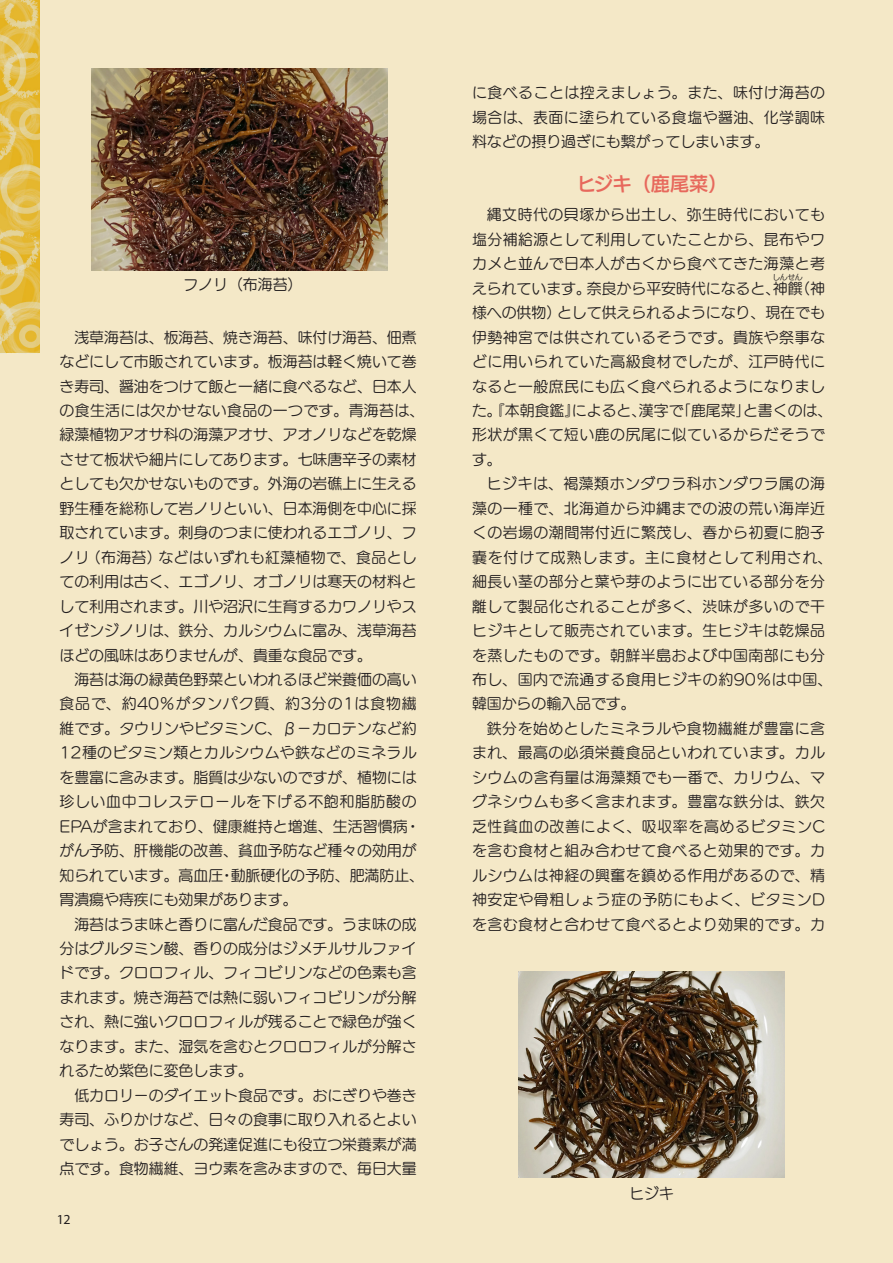
<style>
.page{position:relative;width:893px;height:1263px;background:#f4e8c7}
.page>*{position:absolute;margin:0;border:0;box-sizing:border-box;transform-origin:0 0}
.薬草_見出し{font:19.2px "UD Kakugo Large Pr 6 N DB";letter-spacing:-.005em;color:#e7685c}
.HAB_本文{font:14.85px/24.5px "UD Marugo Large Pr 6 N M";color:#231f20;text-align:justify}
.HAB_本文-2{font:14.85px/24.5px "UD Marugo Large Pr 6 N M";letter-spacing:.035em;color:#231f20}
.t1{font:13.8px "Myriad Pro";color:#231f20}
.HAB_本文-3{font:7.5px "UD Marugo Large Pr 6 N M";color:#231f20}
</style>
<div class="page">
<img style="left:0;top:0;width:39px;height:354px">
<img style="left:91px;top:68px;width:297px;height:202px">
<img style="left:518px;top:971px;width:267px;height:206px">
<p class="HAB_本文" style="left:183px;top:272px;width:121px">フノリ（布海苔）</p>
<p class="HAB_本文" style="left:60px;top:325px;width:366px;text-align:left;text-indent:15px">浅草海苔は、板海苔、焼き海苔、味付け海苔、佃煮などにして市販されています。板海苔は軽く焼いて巻き寿司、醤油をつけて飯と一緒に食べるなど、日本人の食生活には欠かせない食品の一つです。青海苔は、緑藻植物アオサ科の海藻アオサ、アオノリなどを乾燥させて板状や細片にしてあります。七味唐辛子の素材としても欠かせないものです。外海の岩礁上に生える野生種を総称して岩ノリといい、日本海側を中心に採取されています。刺身のつまに使われるエゴノリ、フノリ（布海苔）などはいずれも紅藻植物で、食品としての利用は古く、エゴノリ、オゴノリは寒天の材料として利用されます。川や沼沢に生育するカワノリやスイゼンジノリは、鉄分、カルシウムに富み、浅草海苔ほどの風味はありませんが、貴重な食品です。</p>
<p class="HAB_本文" style="left:60px;top:668px;width:366px;text-align:left;text-indent:15px">海苔は海の緑黄色野菜といわれるほど栄養価の高い食品で、約40％がタンパク質、約3分の1は食物繊維です。タウリンやビタミンC、β－カロテンなど約<br>12種のビタミン類とカルシウムや鉄などのミネラルを豊富に含みます。脂質は少ないのですが、植物には珍しい血中コレステロールを下げる不飽和脂肪酸の<br>EPAが含まれており、健康維持と増進、生活習慣病・がん予防、肝機能の改善、貧血予防など種々の効用が知られています。高血圧・動脈硬化の予防、肥満防止、胃潰瘍や痔疾にも効果があります。</p>
<p class="HAB_本文" style="left:60px;top:912px;width:359px;text-indent:15px">海苔はうま味と香りに富んだ食品です。うま味の成分はグルタミン酸、香りの成分はジメチルサルファイドです。クロロフィル、フィコビリンなどの色素も含まれます。焼き海苔では熱に弱いフィコビリンが分解され、熱に強いクロロフィルが残ることで緑色が強くなります。また、湿気を含むとクロロフィルが分解されるため紫色に変色します。</p>
<p class="HAB_本文" style="left:60px;top:1083px;width:359px;text-indent:15px">低カロリーのダイエット食品です。おにぎりや巻き寿司、ふりかけなど、日々の食事に取り入れるとよいでしょう。お子さんの発達促進にも役立つ栄養素が満点です。食物繊維、ヨウ素を含みますので、毎日大量</p>
<p class="t1" style="left:57px;top:1210px;width:15px">12</p>
<p class="HAB_本文" style="left:472px;top:81px;width:354px">に食べることは控えましょう。また、味付け海苔の場合は、表面に塗られている食塩や醤油、化学調味料などの摂り過ぎにも繋がってしまいます。</p>
<p class="薬草_見出し" style="left:577px;top:173px;width:152px">ヒジキ（鹿尾菜）</p>
<p class="HAB_本文" style="left:472px;top:203px;width:354px;text-indent:15px">縄文時代の貝塚から出土し、弥生時代においても塩分補給源として利用していたことから、昆布やワカメと並んで日本人が古くから食べてきた海藻と考えられています。奈良から平安時代になると、神饌（神</p>
<p class="HAB_本文-3" style="left:773px;top:273px;width:31px">しんせん</p>
<p class="HAB_本文-2" style="left:472px;top:301px;width:362px">様への供物）として供えられるようになり、現在でも伊勢神宮では供されているそうです。貴族や祭事などに用いられていた高級食材でしたが、江戸時代になると一般庶民にも広く食べられるようになりました。『本朝食鑑』によると、漢字で「鹿尾菜」と書くのは、形状が黒くて短い鹿の尻尾に似ているからだそうです。</p>
<p class="HAB_本文-2" style="left:472px;top:472px;width:362px;text-indent:15px">ヒジキは、褐藻類ホンダワラ科ホンダワラ属の海藻の一種で、北海道から沖縄までの波の荒い海岸近くの岩場の潮間帯付近に繁茂し、春から初夏に胞子嚢を付けて成熟します。主に食材として利用され、細長い茎の部分と葉や芽のように出ている部分を分離して製品化されることが多く、渋味が多いので干ヒジキとして販売されています。生ヒジキは乾燥品を蒸したものです。朝鮮半島および中国南部にも分布し、国内で流通する食用ヒジキの約90％は中国、韓国からの輸入品です。</p>
<p class="HAB_本文" style="left:472px;top:716px;width:355px;text-indent:15px">鉄分を始めとしたミネラルや食物繊維が豊富に含まれ、最高の必須栄養食品といわれています。カルシウムの含有量は海藻類でも一番で、カリウム、マグネシウムも多く含まれます。豊富な鉄分は、鉄欠乏性貧血の改善によく、吸収率を高めるビタミンCを含む食材と組み合わせて食べると効果的です。カルシウムは神経の興奮を鎮める作用があるので、精神安定や骨粗しょう症の予防にもよく、ビタミンDを含む食材と合わせて食べるとより効果的です。カ</p>
<p class="HAB_本文" style="left:629px;top:1181px;width:46px">ヒジキ</p>
</div>
